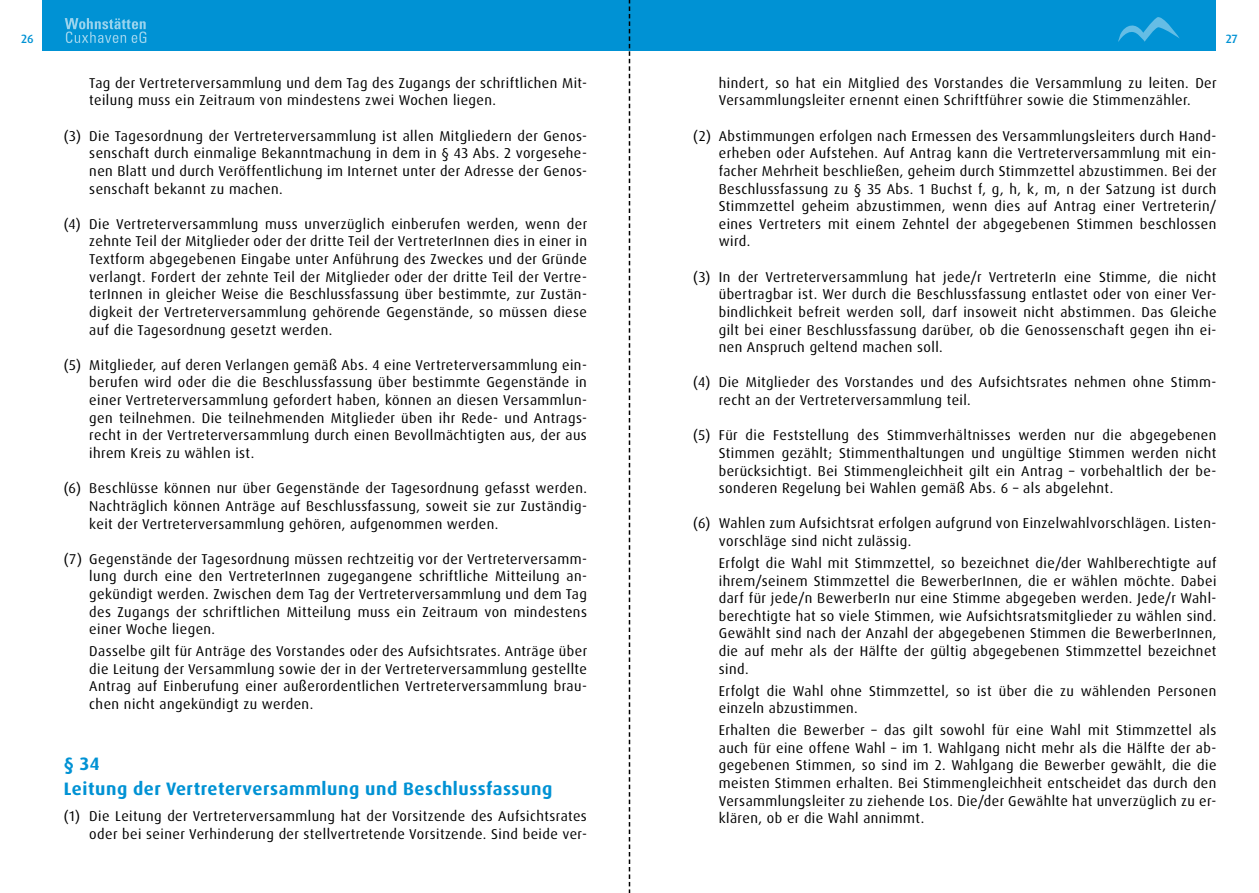
<style>
.page{position:relative;width:1259px;height:893px;background:#fff}
.page>*{position:absolute;margin:0;border:0;box-sizing:border-box;transform-origin:0 0}
.t1{font:700 18px/25.5px "Dax OT";letter-spacing:.03em;color:#0092d4}
.t2{font:14.25px/17.7px "Dax OT";letter-spacing:.03em;color:#000;text-align:justify}
.t3{font:500 12px "Dax OT";color:#0092d4}
</style>
<div class="page">
<div style="left:43px;top:0;width:1173px;height:51px;background:#0092d4"></div>
<svg style="left:1118px;top:17px;width:61px;height:25px"></svg>
<svg style="left:65px;top:18px;width:81px;height:25px"></svg>
<svg style="left:629px;top:0;width:1px;height:893px"></svg>
<p class="t3" style="left:21px;top:31px;width:14px">26</p>
<p class="t3" style="left:1226px;top:31px;width:13px">27</p>
<p class="t2" style="left:719px;top:74px;width:499px">hindert, so hat ein Mitglied des Vorstandes die Versammlung zu leiten. Der<br>Versammlungsleiter ernennt einen Schriftführer sowie die Stimmenzähler.</p>
<p class="t2" style="left:719px;top:127px;width:499px;text-indent:-26px">(2) Abstimmungen erfolgen nach Ermessen des Versammlungsleiters durch Hand&shy;erheben oder Aufstehen. Auf Antrag kann die Vertreterversammlung mit ein&shy;facher Mehrheit beschließen, geheim durch Stimmzettel abzustimmen. Bei der Beschlussfassung zu § 35 Abs. 1 Buchst f, g, h, k, m, n der Satzung ist durch Stimmzettel geheim abzustimmen, wenn dies auf Antrag einer Vertreterin/ eines Vertreters mit einem Zehntel der abgegebenen Stimmen beschlossen wird.</p>
<p class="t2" style="left:719px;top:268px;width:499px;text-indent:-26px">(3) In der Vertreterversammlung hat jede/r VertreterIn eine Stimme, die nicht übertragbar ist. Wer durch die Beschlussfassung entlastet oder von einer Ver&shy;bindlichkeit befreit werden soll, darf insoweit nicht abstimmen. Das Gleiche gilt bei einer Beschlussfassung darüber, ob die Genossenschaft gegen ihn ei&shy;nen Anspruch geltend machen soll.</p>
<p class="t2" style="left:719px;top:374px;width:499px;text-indent:-26px">(4) Die Mitglieder des Vorstandes und des Aufsichtsrates nehmen ohne Stimm&shy;recht an der Vertreterversammlung teil.</p>
<p class="t2" style="left:719px;top:427px;width:499px;text-indent:-26px">(5) Für die Feststellung des Stimmverhältnisses werden nur die abgegebenen Stimmen gezählt; Stimmenthaltungen und ungültige Stimmen werden nicht berücksichtigt. Bei Stimmengleichheit gilt ein Antrag – vorbehaltlich der be&shy;sonderen Regelung bei Wahlen gemäß Abs. 6 – als abgelehnt.</p>
<p class="t2" style="left:719px;top:515px;width:499px;text-indent:-26px">(6) Wahlen zum Aufsichtsrat erfolgen aufgrund von Einzelwahlvorschlägen. Listen&shy;vorschläge sind nicht zulässig.</p>
<p class="t2" style="left:719px;top:554px;width:499px">Erfolgt die Wahl mit Stimmzettel, so bezeichnet die/der Wahlberechtigte auf ihrem/seinem Stimmzettel die BewerberInnen, die er wählen möchte. Dabei darf für jede/n BewerberIn nur eine Stimme abgegeben werden. Jede/r Wahl&shy;berechtigte hat so viele Stimmen, wie Aufsichtsratsmitglieder zu wählen sind.<br>Gewählt sind nach der Anzahl der abgegebenen Stimmen die BewerberInnen, die auf mehr als der Hälfte der gültig abgegebenen Stimmzettel bezeichnet sind.</p>
<p class="t2" style="left:719px;top:682px;width:499px">Erfolgt die Wahl ohne Stimmzettel, so ist über die zu wählenden Personen einzeln abzustimmen.</p>
<p class="t2" style="left:719px;top:721px;width:499px">Erhalten die Bewerber – das gilt sowohl für eine Wahl mit Stimmzettel als auch für eine offene Wahl – im 1. Wahlgang nicht mehr als die Hälfte der ab&shy;gegebenen Stimmen, so sind im 2. Wahlgang die Bewerber gewählt, die die meisten Stimmen erhalten. Bei Stimmengleichheit entscheidet das durch den Versammlungsleiter zu ziehende Los. Die/der Gewählte hat unverzüglich zu er&shy;klären, ob er die Wahl annimmt.</p>
<p class="t2" style="left:89px;top:74px;width:499px">Tag der Vertreterversammlung und dem Tag des Zugangs der schriftlichen Mit&shy;teilung muss ein Zeitraum von mindestens zwei Wochen liegen.</p>
<p class="t2" style="left:89px;top:127px;width:499px;text-indent:-26px">(3) Die Tagesordnung der Vertreterversammlung ist allen Mitgliedern der Genos&shy;senschaft durch einmalige Bekanntmachung in dem in § 43 Abs. 2 vorgesehe&shy;nen Blatt und durch Veröffentlichung im Internet unter der Adresse der Genos&shy;senschaft bekannt zu machen.</p>
<p class="t2" style="left:89px;top:215px;width:499px;text-indent:-26px">(4) Die Vertreterversammlung muss unverzüglich einberufen werden, wenn der zehnte Teil der Mitglieder oder der dritte Teil der VertreterInnen dies in einer in Textform abgegebenen Eingabe unter Anführung des Zweckes und der Gründe verlangt. Fordert der zehnte Teil der Mitglieder oder der dritte Teil der Vertre&shy;terInnen in gleicher Weise die Beschlussfassung über bestimmte, zur Zustän&shy;digkeit der Vertreterversammlung gehörende Gegenstände, so müssen diese auf die Tagesordnung gesetzt werden.</p>
<p class="t2" style="left:89px;top:356px;width:499px;text-indent:-26px">(5) Mitglieder, auf deren Verlangen gemäß Abs. 4 eine Vertreterversammlung ein&shy;berufen wird oder die die Beschlussfassung über bestimmte Gegenstände in einer Vertreterversammlung gefordert haben, können an diesen Versammlun&shy;gen teilnehmen. Die teilnehmenden Mitglieder üben ihr Rede- und Antrags&shy;recht in der Vertreterversammlung durch einen Bevollmächtigten aus, der aus ihrem Kreis zu wählen ist.</p>
<p class="t2" style="left:89px;top:480px;width:499px;text-indent:-26px">(6) Beschlüsse können nur über Gegenstände der Tagesordnung gefasst werden.<br>Nachträglich können Anträge auf Beschlussfassung, soweit sie zur Zuständig&shy;keit der Vertreterversammlung gehören, aufgenommen werden.</p>
<p class="t2" style="left:89px;top:550px;width:499px;text-indent:-26px">(7) Gegenstände der Tagesordnung müssen rechtzeitig vor der Vertreterversamm&shy;lung durch eine den VertreterInnen zugegangene schriftliche Mitteilung an&shy;gekündigt werden. Zwischen dem Tag der Vertreterversammlung und dem Tag des Zugangs der schriftlichen Mitteilung muss ein Zeitraum von mindestens einer Woche liegen.</p>
<p class="t2" style="left:89px;top:642px;width:499px">Dasselbe gilt für Anträge des Vorstandes oder des Aufsichtsrates. Anträge über die Leitung der Versammlung sowie der in der Vertreterversammlung gestellte Antrag auf Einberufung einer außerordentlichen Vertreterversammlung brau&shy;chen nicht angekündigt zu werden.</p>
<p class="t1" style="left:64px;top:751px;width:490px">§ 34<br>Leitung der Vertreterversammlung und Beschlussfassung</p>
<p class="t2" style="left:64px;top:808px;width:524px;text-align:right">(1) Die Leitung der Vertreterversammlung hat der Vorsitzende des Aufsichtsrates oder bei seiner Verhinderung der stellvertretende Vorsitzende. Sind beide ver-</p>
</div>
